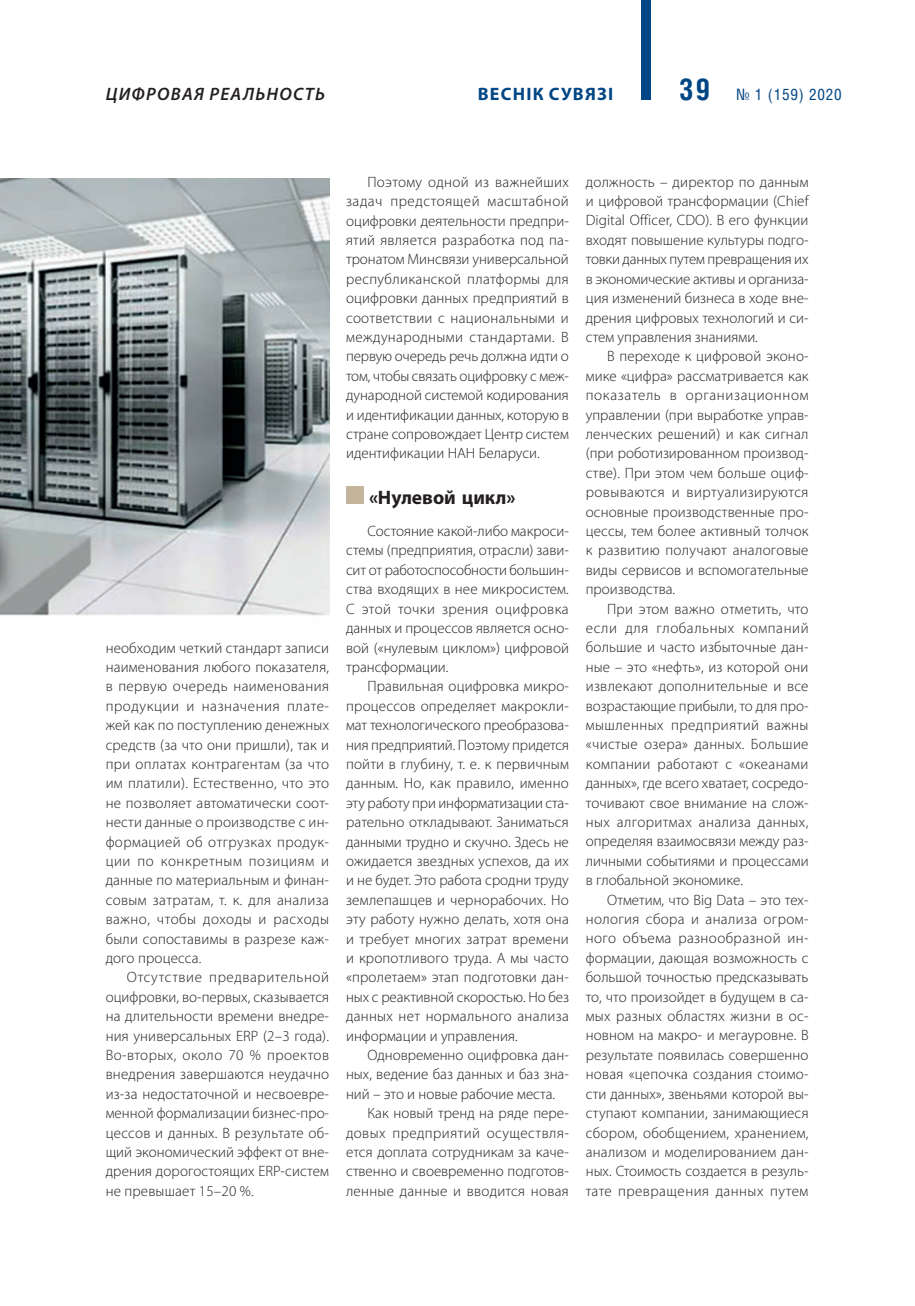
<style>
.page{position:relative;width:915px;height:1306px;background:#fff}
.page>*{position:absolute;margin:0;border:0;box-sizing:border-box;transform-origin:0 0}
._000_Podzagolovok_Ne{font:700 19.5px "Myriad Pro";color:#231f20}
.t1{font:italic 600 18px "Myriad Pro";letter-spacing:.07em;color:#231f20}
.t2{font:700 18px "Myriad Pro";letter-spacing:.07em;color:#004684}
.t3{font:15.75px "Helios Cond C";letter-spacing:.05em;color:#004684}
._000_Text_OSNOV{font:300 15px/19.4px "Myriad Pro";letter-spacing:.005em;color:#231f20;text-align:justify}
.s1{font-weight:700;font-size:30px}
</style>
<div class="page">
<div style="left:641px;top:0;width:10px;height:100px;background:#004684"></div>
<img style="left:0;top:179px;width:329px;height:437px">
<div style="left:346px;top:486px;width:17px;height:17px;background:#c3b49b"></div>
<p class="t1" style="left:106px;top:82px;width:220px">ЦИФРОВАЯ РЕАЛЬНОСТЬ</p>
<p class="t2" style="left:477px;top:82px;width:137px">ВЕСНIК СУВЯЗI</p>
<p class="t3" style="left:678px;top:84px;width:164px"><span class="s1">39</span> № 1 (159) 2020</p>
<p class="_000_Text_OSNOV" style="left:106px;top:637px;width:225px">необходим четкий стандарт записи наименования любого показателя, в первую очередь наименования продукции и назначения плате&shy;жей как по поступлению денежных средств (за что они пришли), так и при оплатах контрагентам (за что им платили). Естественно, что это не позволяет автоматически соот&shy;нести данные о производстве с ин&shy;формацией об отгрузках продук&shy;ции по конкретным позициям и данные по материальным и финан&shy;совым затратам, т. к. для анализа важно, чтобы доходы и расходы были сопоставимы в разрезе каж&shy;дого процесса.</p>
<p class="_000_Text_OSNOV" style="left:106px;top:967px;width:225px;text-indent:21px">Отсутствие предварительной оцифровки, во-первых, сказывается на длительности времени внедре&shy;ния универсальных ERP (2–3 года).<br>Во-вторых, около 70 % проектов внедрения завершаются неудачно из-за недостаточной и несвоевре&shy;менной формализации бизнес-про&shy;цессов и данных. В результате об&shy;щий экономический эффект от вне&shy;дрения дорогостоящих ERP-систем не превышает 15–20 %.</p>
<p class="_000_Text_OSNOV" style="left:346px;top:172px;width:224px;text-indent:21px">Поэтому одной из важнейших задач предстоящей масштабной оцифровки деятельности предпри&shy;ятий является разработка под па&shy;тронатом Минсвязи универсальной республиканской платформы для оцифровки данных предприятий в соответствии с национальными и международными стандартами. В первую очередь речь должна идти о том, чтобы связать оцифровку с меж&shy;дународной системой кодирования и идентификации данных, которую в стране сопровождает Центр систем идентификации НАН Беларуси.</p>
<p class="_000_Podzagolovok_Ne" style="left:369px;top:484px;width:148px">«Нулевой цикл»</p>
<p class="_000_Text_OSNOV" style="left:346px;top:521px;width:224px;text-indent:21px">Состояние какой-либо макроси&shy;стемы (предприятия, отрасли) зави&shy;сит от работоспособности большин&shy;ства входящих в нее микросистем.<br>С этой точки зрения оцифровка данных и процессов является осно&shy;вой («нулевым циклом») цифровой трансформации.</p>
<p class="_000_Text_OSNOV" style="left:346px;top:676px;width:224px;text-indent:21px">Правильная оцифровка микро&shy;процессов определяет макрокли&shy;мат технологического преобразова&shy;ния предприятий. Поэтому придется пойти в глубину, т. е. к первичным данным. Но, как правило, именно эту работу при информатизации ста&shy;рательно откладывают. Заниматься данными трудно и скучно. Здесь не ожидается звездных успехов, да их и не будет. Это работа сродни труду землепашцев и чернорабочих. Но эту работу нужно делать, хотя она и требует многих затрат времени и кропотливого труда. А мы часто «пролетаем» этап подготовки дан&shy;ных с реактивной скоростью. Но без данных нет нормального анализа информации и управления.</p>
<p class="_000_Text_OSNOV" style="left:346px;top:1045px;width:224px;text-indent:21px">Одновременно оцифровка дан&shy;ных, ведение баз данных и баз зна&shy;ний – это и новые рабочие места.</p>
<p class="_000_Text_OSNOV" style="left:346px;top:1103px;width:224px;text-indent:21px">Как новый тренд на ряде пере&shy;довых предприятий осуществля&shy;ется доплата сотрудникам за каче&shy;ственно и своевременно подготов&shy;ленные данные и вводится новая</p>
<p class="_000_Text_OSNOV" style="left:585px;top:172px;width:224px">должность – директор по данным и цифровой трансформации (Chief Digital Officer, CDO). В его функции входят повышение культуры подго&shy;товки данных путем превращения их в экономические активы и организа&shy;ция изменений бизнеса в ходе вне&shy;дрения цифровых технологий и си&shy;стем управления знаниями.</p>
<p class="_000_Text_OSNOV" style="left:585px;top:346px;width:224px;text-indent:21px">В переходе к цифровой эконо&shy;мике «цифра» рассматривается как показатель в организационном управлении (при выработке управ&shy;ленческих решений) и как сигнал (при роботизированном производ&shy;стве). При этом чем больше оциф&shy;ровываются и виртуализируются основные производственные про&shy;цессы, тем более активный толчок к развитию получают аналоговые виды сервисов и вспомогательные производства.</p>
<p class="_000_Text_OSNOV" style="left:585px;top:598px;width:224px;text-indent:21px">При этом важно отметить, что если для глобальных компаний большие и часто избыточные дан&shy;ные – это «нефть», из которой они извлекают дополнительные и все возрастающие прибыли, то для про&shy;мышленных предприятий важны «чистые озера» данных. Большие компании работают с «океанами данных», где всего хватает, сосредо&shy;точивают свое внимание на слож&shy;ных алгоритмах анализа данных, определяя взаимосвязи между раз&shy;личными событиями и процессами в глобальной экономике.</p>
<p class="_000_Text_OSNOV" style="left:585px;top:889px;width:224px;text-indent:21px">Отметим, что Big Data – это тех&shy;нология сбора и анализа огром&shy;ного объема разнообразной ин&shy;формации, дающая возможность с большой точностью предсказывать то, что произойдет в будущем в са&shy;мых разных областях жизни в ос&shy;новном на макро- и мегауровне. В результате появилась совершенно новая «цепочка создания стоимо&shy;сти данных», звеньями которой вы&shy;ступают компании, занимающиеся сбором, обобщением, хранением, анализом и моделированием дан&shy;ных. Стоимость создается в резуль&shy;тате превращения данных путем</p>
</div>
